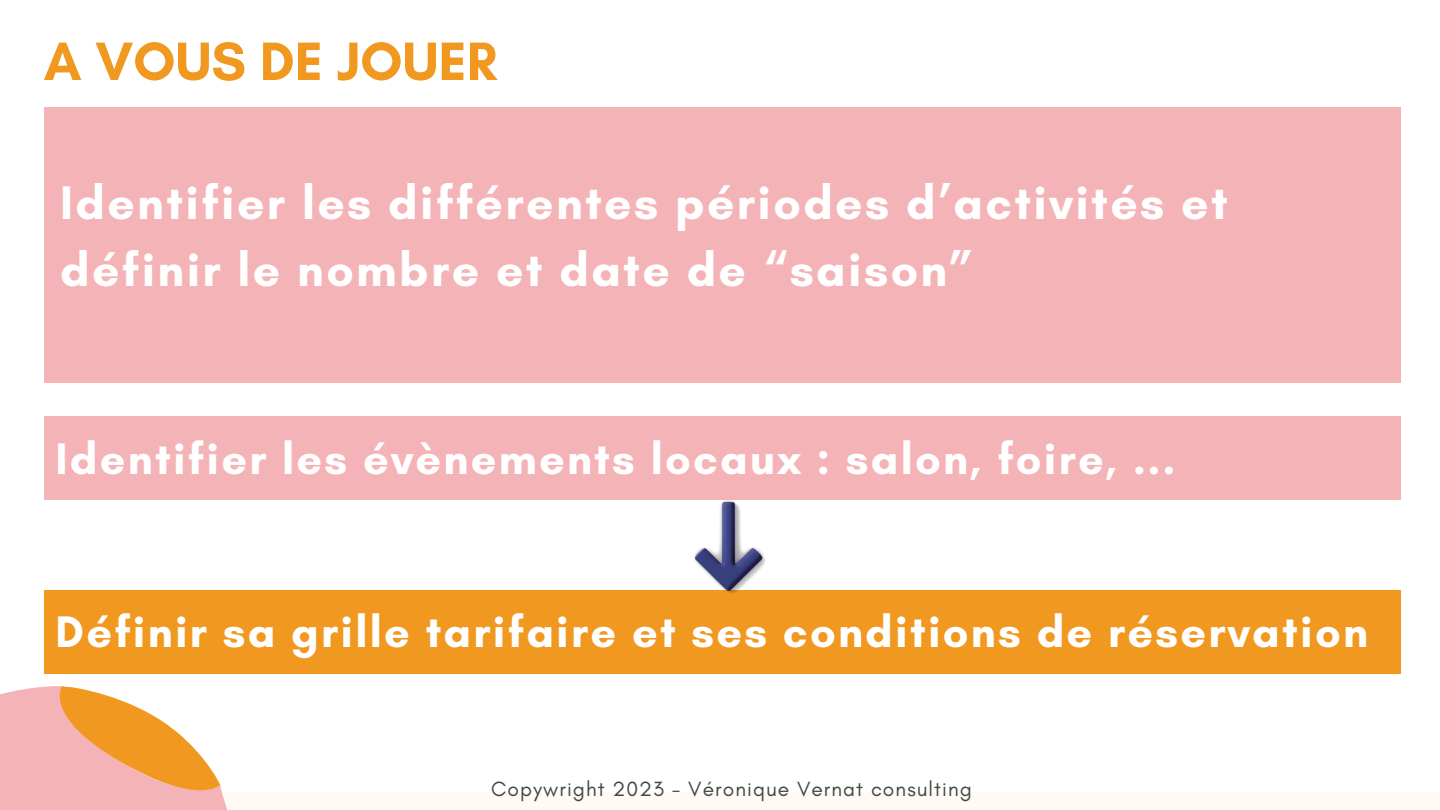
<style>
.page{position:relative;width:1440px;height:810px;background:#fff}
.page>*{position:absolute;margin:0;border:0;box-sizing:border-box;transform-origin:0 0}
.t1{font:700 55px "Glacial Indifference";color:#f19820}
.t2{font:700 48px/66.8px "Glacial Indifference";letter-spacing:.05em;color:#fff}
.t3{font:700 45px "Glacial Indifference";letter-spacing:.05em;color:#fff}
.t4{font:21px "Glacial Indifference";letter-spacing:.05em;color:#43493d}
</style>
<div class="page">
<div style="left:0;top:793px;width:1440px;height:17px;background:#fffaf5"></div>
<svg style="left:0;top:686px;width:228px;height:124px"></svg>
<div style="left:44px;top:107px;width:1356px;height:276px;background:#f4b4b7"></div>
<div style="left:44px;top:417px;width:1356px;height:83px;background:#f4b4b7"></div>
<div style="left:44px;top:590px;width:1356px;height:83px;background:#f19820"></div>
<img style="left:694px;top:500px;width:72px;height:93px">
<p class="t1" style="left:44px;top:28px;width:455px">A VOUS DE JOUER</p>
<p class="t2" style="left:60px;top:169px;width:1169px">Identifier les différentes périodes d’activités et définir le nombre et date de “saison”</p>
<p class="t3" style="left:56px;top:431px;width:1121px">Identifier les évènements locaux : salon, foire, ...</p>
<p class="t3" style="left:56px;top:604px;width:1314px">Définir sa grille tarifaire et ses conditions de réservation</p>
<p class="t4" style="left:491px;top:776px;width:482px">Copywright 2023 - Véronique Vernat consulting</p>
</div>
